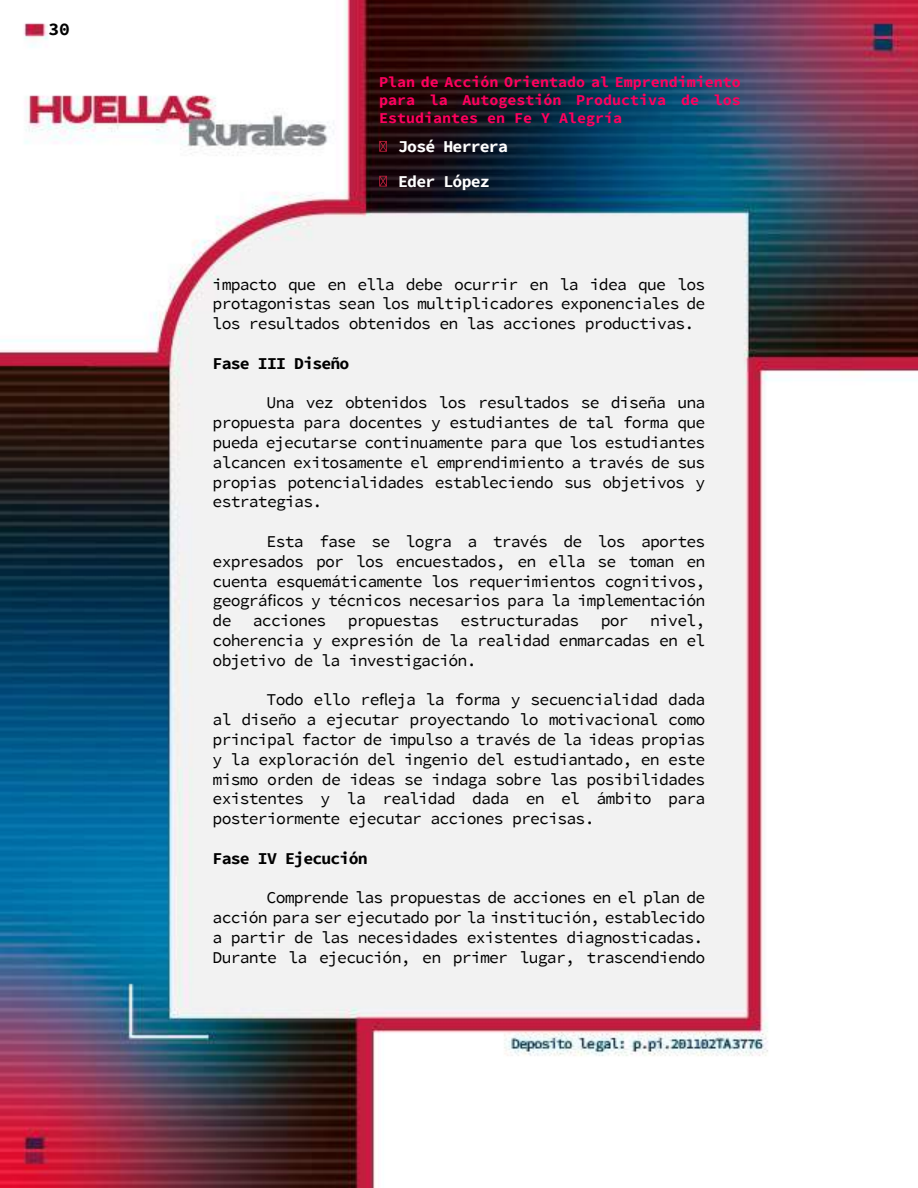
<style>
.page{position:relative;width:918px;height:1188px;background:#fff}
.page>*{position:absolute;margin:0;border:0;box-sizing:border-box;transform-origin:0 0}
.t1{font:700 18px "Source Code Pro";color:#000}
.t2{font:16.5px/19.8px "Source Code Pro";letter-spacing:-.05em;color:#000;text-align:justify}
.t3{font:700 16.5px "Source Code Pro";letter-spacing:-.05em;color:#000}
.t4{font:700 16.5px/34.8px "Source Code Pro";letter-spacing:-.05em;color:#fff}
.t5{font:700 15px/18px "Source Code Pro";color:#ff005e;text-align:justify}
</style>
<div class="page">
<img style="left:0;top:0;width:918px;height:1188px">
<svg style="left:379px;top:141px;width:8px;height:11px"></svg>
<svg style="left:379px;top:176px;width:8px;height:11px"></svg>
<p class="t1" style="left:48px;top:17px;width:23px">30</p>
<p class="t5" style="left:379px;top:73px;width:363px">Plan de Acción Orientado al Emprendimiento para la Autogestión Productiva de los Estudiantes en Fe Y Alegría</p>
<p class="t4" style="left:398px;top:129px;width:111px">José Herrera<br>Eder López</p>
<p class="t2" style="left:213px;top:274px;width:494px">impacto que en ella debe ocurrir en la idea que los protagonistas sean los multiplicadores exponenciales de los resultados obtenidos en las acciones productivas.</p>
<p class="t3" style="left:213px;top:353px;width:138px">Fase III Diseño</p>
<p class="t2" style="left:213px;top:393px;width:494px;text-indent:54px">Una vez obtenidos los resultados se diseña una propuesta para docentes y estudiantes de tal forma que pueda ejecutarse continuamente para que los estudiantes alcancen exitosamente el emprendimiento a través de sus propias potencialidades estableciendo sus objetivos y estrategias.</p>
<p class="t2" style="left:213px;top:532px;width:494px;text-indent:54px">Esta fase se logra a través de los aportes expresados por los encuestados, en ella se toman en cuenta esquemáticamente los requerimientos cognitivos, geográficos y técnicos necesarios para la implementación de</p>
<p class="t2" style="left:213px;top:611px;width:494px;text-indent:438px">nivel, coherencia y expresión de la realidad enmarcadas en el objetivo de la investigación.</p>
<p class="t2" style="left:213px;top:690px;width:494px;text-indent:54px">Todo ello refleja la forma y secuencialidad dada al diseño a ejecutar proyectando lo motivacional como principal factor de impulso a través de la ideas propias y la exploración del ingenio del estudiantado, en este mismo orden de ideas se indaga sobre las posibilidades existentes y la realidad dada en el ámbito para posteriormente ejecutar acciones precisas.</p>
<p class="t3" style="left:213px;top:848px;width:157px">Fase IV Ejecución</p>
<p class="t2" style="left:213px;top:888px;width:494px;text-align:left;text-indent:54px">Comprende las propuestas de acciones en el plan de acción para ser ejecutado por la institución, establecido a partir de las necesidades existentes diagnosticadas.<br>Durante la ejecución, en primer lugar, trascendiendo</p>
<p class="t2" style="left:253px;top:611px;width:75px">acciones</p>
<p class="t2" style="left:348px;top:611px;width:93px">propuestas</p>
<p class="t2" style="left:461px;top:611px;width:120px">estructuradas</p>
<p class="t2" style="left:601px;top:611px;width:30px">por</p>
</div>
